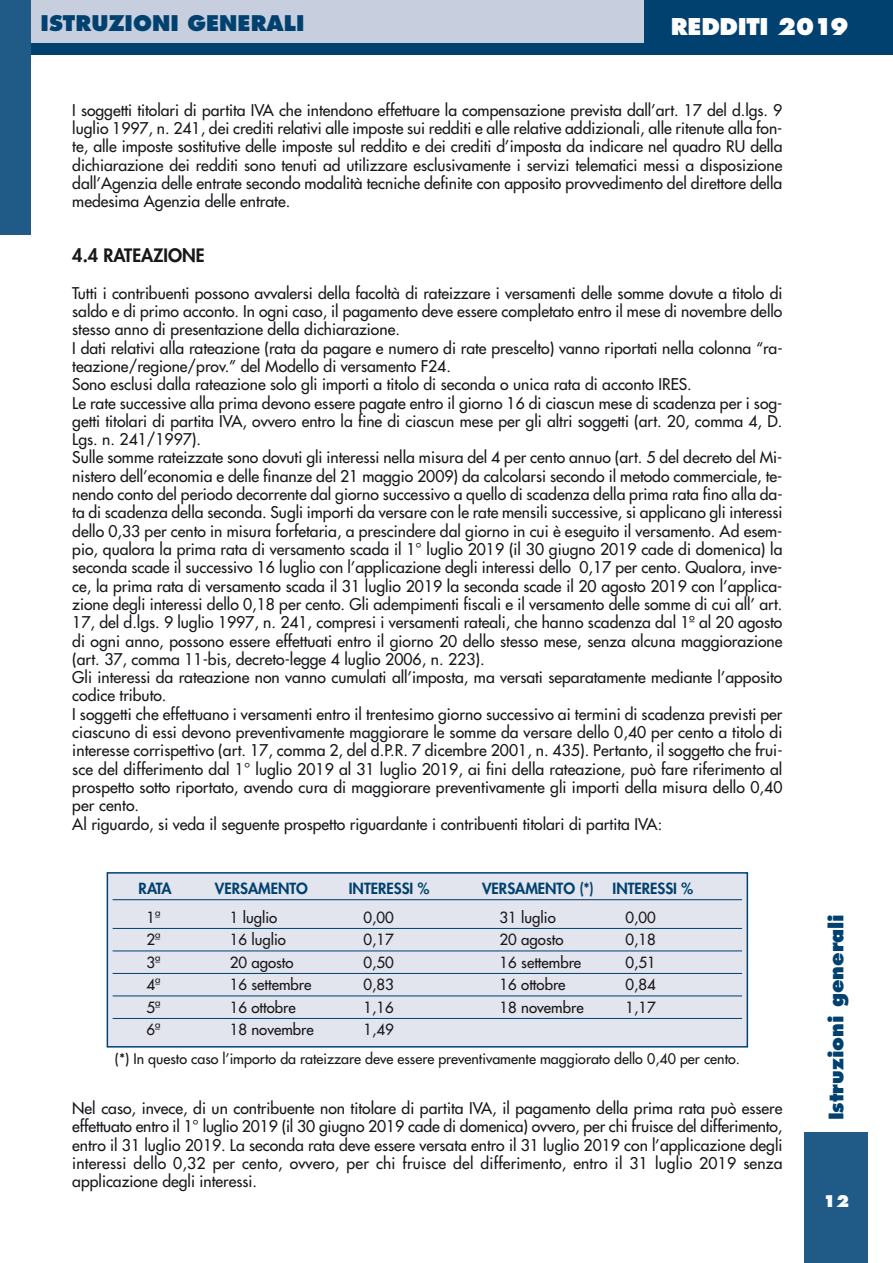
<style>
.page{position:relative;width:893px;height:1263px;background:#fff}
.page>*{position:absolute;margin:0;border:0;box-sizing:border-box;transform-origin:0 0}
.t1{font:800 22.5px "Futura";letter-spacing:-.015em;color:#fff}
.t2{font:800 21px "Futura";color:#004170}
.t3{font:800 19.5px "Futura";color:#004170}
.t4{font:800 18px "Futura";color:#1a171c}
.t5{font:15.75px/18.3px "Futura";color:#1a171c;text-align:justify}
.t6{font:800 15.75px "Futura";color:#fff}
.t7{font:15px "Futura";color:#1a171c}
.t8{font:800 15px "Futura";color:#004170}
.t9{font:14.25px "Futura";color:#1a171c}
</style>
<div class="page">
<div style="left:108px;top:873px;width:639px;height:173px;background:#e2e5ee"></div>
<div style="left:107px;top:872px;width:641px;height:175px;border:2px solid #004170"></div>
<hr style="left:113px;top:899px;width:629px;height:1px;background:#004170">
<hr style="left:113px;top:928px;width:629px;height:1px;background:#004170">
<hr style="left:113px;top:950px;width:629px;height:1px;background:#004170">
<hr style="left:113px;top:973px;width:629px;height:1px;background:#004170">
<hr style="left:113px;top:995px;width:629px;height:1px;background:#004170">
<hr style="left:113px;top:1018px;width:629px;height:1px;background:#004170">
<div style="left:804px;top:1132px;width:64px;height:131px;background:#205a86"></div>
<div style="left:30px;top:0;width:863px;height:54px;background:#004170"></div>
<div style="left:30px;top:0;width:614px;height:43px;background:#c7cedd"></div>
<div style="left:0;top:0;width:30px;height:235px;background:#205a86"></div>
<p class="t2" style="left:41px;top:14px;width:265px">ISTRUZIONI GENERALI</p>
<p class="t1" style="left:671px;top:16px;width:179px">REDDITI 2019</p>
<p class="t5" style="left:72px;top:102px;width:712px">I soggetti titolari di partita IVA che intendono effettuare la compensazione prevista dall’art. 17 del d.lgs. 9 luglio 1997, n. 241, dei crediti relativi alle imposte sui redditi e alle relative addizionali, alle ritenute alla fon&shy;te, alle imposte sostitutive delle imposte sul reddito e dei crediti d’imposta da indicare nel quadro RU della dichiarazione dei redditi sono tenuti ad utilizzare esclusivamente i servizi telematici messi a disposizione dall’Agenzia delle entrate secondo modalità tecniche definite con apposito provvedimento del direttore della medesima Agenzia delle entrate.</p>
<p class="t4" style="left:72px;top:247px;width:134px">4.4 RATEAZIONE</p>
<p class="t5" style="left:72px;top:285px;width:712px;text-align:left">Tutti i contribuenti possono avvalersi della facoltà di rateizzare i versamenti delle somme dovute a titolo di saldo e di primo acconto. In ogni caso, il pagamento deve essere completato entro il mese di novembre dello stesso anno di presentazione della dichiarazione.<br>I dati relativi alla rateazione (rata da pagare e numero di rate prescelto) vanno riportati nella colonna “ra&shy;teazione/regione/prov.” del Modello di versamento F24.<br>Sono esclusi dalla rateazione solo gli importi a titolo di seconda o unica rata di acconto IRES.<br>Le rate successive alla prima devono essere pagate entro il giorno 16 di ciascun mese di scadenza per i sog&shy;getti titolari di partita IVA, ovvero entro la fine di ciascun mese per gli altri soggetti (art. 20, comma 4, D.<br>Lgs. n. 241/1997).<br>Sulle somme rateizzate sono dovuti gli interessi nella misura del 4 per cento annuo (art. 5 del decreto del Mi&shy;nistero dell’economia e delle finanze del 21 maggio 2009) da calcolarsi secondo il metodo commerciale, te&shy;nendo conto del periodo decorrente dal giorno successivo a quello di scadenza della prima rata fino alla da&shy;ta di scadenza della seconda. Sugli importi da versare con le rate mensili successive, si applicano gli interessi dello 0,33 per cento in misura forfetaria, a prescindere dal giorno in cui è eseguito il versamento. Ad esem&shy;pio, qualora la prima rata di versamento scada il 1° luglio 2019 (il 30 giugno 2019 cade di domenica) la seconda scade il successivo 16 luglio con l’applicazione degli interessi dello 0,17 per cento. Qualora, inve&shy;ce, la prima rata di versamento scada il 31 luglio 2019 la seconda scade il 20 agosto 2019 con l’applica&shy;zione degli interessi dello 0,18 per cento. Gli adempimenti fiscali e il versamento delle somme di cui all’ art.<br>17, del d.lgs. 9 luglio 1997, n. 241, compresi i versamenti rateali, che hanno scadenza dal 1º al 20 agosto di ogni anno, possono essere effettuati entro il giorno 20 dello stesso mese, senza alcuna maggiorazione (art. 37, comma 11-bis, decreto-legge 4 luglio 2006, n. 223).<br>Gli interessi da rateazione non vanno cumulati all’imposta, ma versati separatamente mediante l’apposito codice tributo.<br>I soggetti che effettuano i versamenti entro il trentesimo giorno successivo ai termini di scadenza previsti per ciascuno di essi devono preventivamente maggiorare le somme da versare dello 0,40 per cento a titolo di interesse corrispettivo (art. 17, comma 2, del d.P.R. 7 dicembre 2001, n. 435). Pertanto, il soggetto che frui&shy;sce del differimento dal 1° luglio 2019 al 31 luglio 2019, ai fini della rateazione, può fare riferimento al prospetto sotto riportato, avendo cura di maggiorare preventivamente gli importi della misura dello 0,40 per cento.<br>Al riguardo, si veda il seguente prospetto riguardante i contribuenti titolari di partita IVA:</p>
<p class="t8" style="left:139px;top:881px;width:35px">RATA</p>
<p class="t8" style="left:215px;top:881px;width:95px">VERSAMENTO</p>
<p class="t8" style="left:349px;top:881px;width:82px">INTERESSI %</p>
<p class="t8" style="left:482px;top:881px;width:212px">VERSAMENTO (*) INTERESSI %</p>
<p class="t7" style="left:147px;top:909px;width:15px">1ª</p>
<p class="t7" style="left:230px;top:909px;width:49px">1 luglio</p>
<p class="t7" style="left:364px;top:909px;width:32px">0,00</p>
<p class="t7" style="left:500px;top:909px;width:58px">31 luglio</p>
<p class="t7" style="left:625px;top:909px;width:32px">0,00</p>
<p class="t7" style="left:147px;top:932px;width:15px">2ª</p>
<p class="t7" style="left:230px;top:932px;width:58px">16 luglio</p>
<p class="t7" style="left:364px;top:932px;width:32px">0,17</p>
<p class="t7" style="left:500px;top:932px;width:65px">20 agosto</p>
<p class="t7" style="left:625px;top:932px;width:32px">0,18</p>
<p class="t7" style="left:147px;top:954px;width:15px">3ª</p>
<p class="t7" style="left:230px;top:954px;width:65px">20 agosto</p>
<p class="t7" style="left:364px;top:954px;width:32px">0,50</p>
<p class="t7" style="left:500px;top:954px;width:83px">16 settembre</p>
<p class="t7" style="left:625px;top:954px;width:32px">0,51</p>
<p class="t7" style="left:147px;top:977px;width:15px">4ª</p>
<p class="t7" style="left:230px;top:977px;width:83px">16 settembre</p>
<p class="t7" style="left:363px;top:977px;width:32px">0,83</p>
<p class="t7" style="left:500px;top:977px;width:67px">16 ottobre</p>
<p class="t7" style="left:625px;top:977px;width:32px">0,84</p>
<p class="t7" style="left:147px;top:999px;width:15px">5ª</p>
<p class="t7" style="left:230px;top:999px;width:67px">16 ottobre</p>
<p class="t7" style="left:364px;top:999px;width:32px">1,16</p>
<p class="t7" style="left:500px;top:999px;width:86px">18 novembre</p>
<p class="t7" style="left:625px;top:999px;width:32px">1,17</p>
<p class="t7" style="left:147px;top:1022px;width:15px">6ª</p>
<p class="t7" style="left:230px;top:1022px;width:86px">18 novembre</p>
<p class="t7" style="left:364px;top:1022px;width:32px">1,49</p>
<p class="t9" style="left:115px;top:1052px;width:626px">(*) In questo caso l’importo da rateizzare deve essere preventivamente maggiorato dello 0,40 per cento.</p>
<p class="t5" style="left:72px;top:1100px;width:712px">Nel caso, invece, di un contribuente non titolare di partita IVA, il pagamento della prima rata può essere effettuato entro il 1° luglio 2019 (il 30 giugno 2019 cade di domenica) ovvero, per chi fruisce del differimento, entro il 31 luglio 2019. La seconda rata deve essere versata entro il 31 luglio 2019 con l’applicazione degli interessi dello 0,32 per cento, ovvero, per chi fruisce del differimento, entro il 31 luglio 2019 senza applicazione degli interessi.</p>
<p class="t3" style="left:827px;top:1120px;width:208px;rotate:-90deg">Istruzioni generali</p>
<p class="t6" style="left:823px;top:1194px;width:28px">12</p>
</div>
